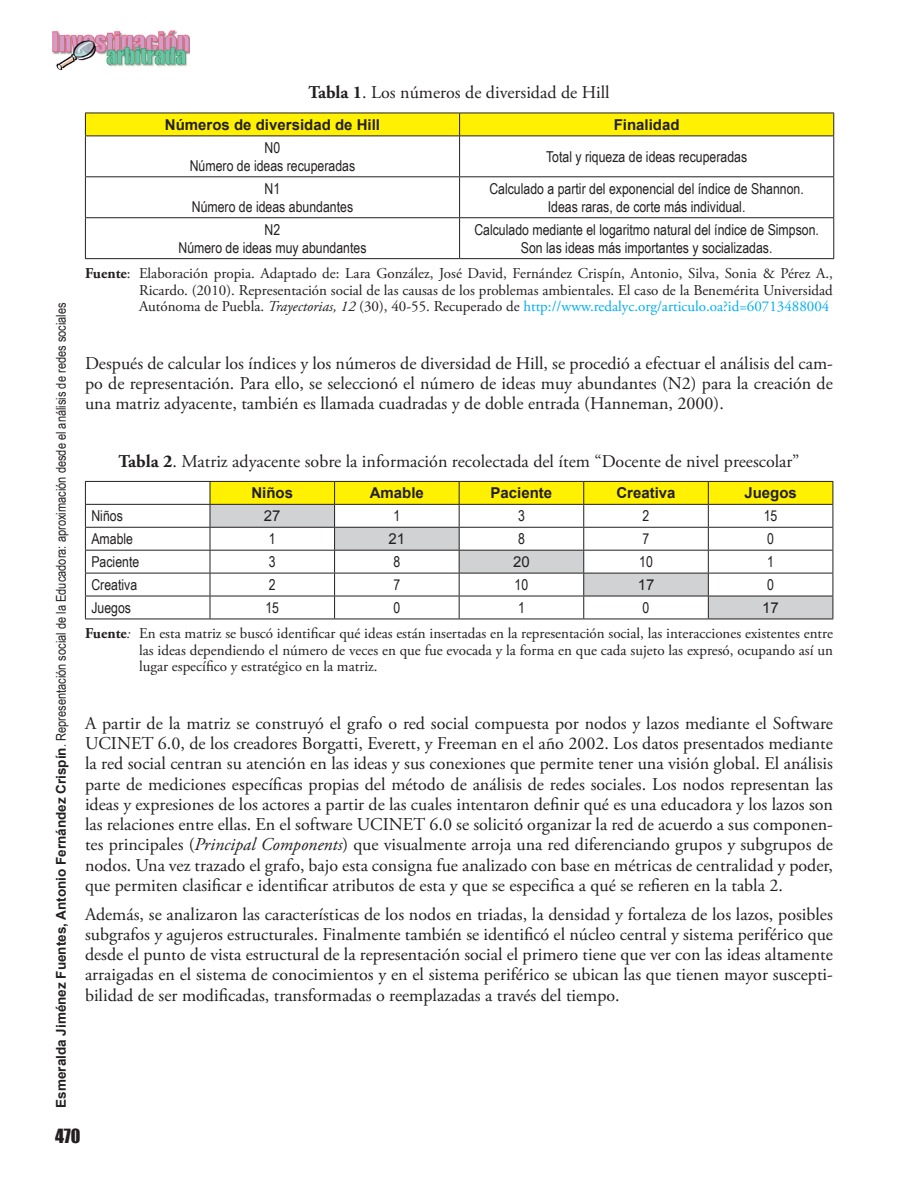
<style>
.page{position:relative;width:918px;height:1188px;background:#fff}
.page>*{position:absolute;margin:0;border:0;box-sizing:border-box;transform-origin:0 0}
.Tablas{font:18px/20.2px "Adobe Garamond Pro";color:#231f20;text-align:justify}
.t1{font:18px "Impact";color:#231f20}
.Fuente_tab{font:15px/16.5px "Adobe Garamond Pro";color:#231f20;text-align:justify}
.t2{font:15px "Arial Narrow";color:#231f20}
.t3{font:700 15px "Arial";color:#231f20}
.t4{font:15px "Arial";color:#231f20}
.t5{font:13.5px "Arial Narrow";color:#231f20}
.s1{font-weight:700}
.s2{font-family:"Arial";font-weight:700}
.s3{font-style:italic}
.s4{color:#00aeef}
</style>
<div class="page">
<img style="left:52px;top:31px;width:138px;height:39px">
<svg style="left:85px;top:113px;width:749px;height:23px;background:#f3e603"></svg>
<hr style="left:85px;top:136px;width:375px;height:1px;background:#231f20">
<hr style="left:85px;top:136px;width:1px;height:40px;background:#231f20">
<hr style="left:460px;top:136px;width:374px;height:1px;background:#231f20">
<hr style="left:459px;top:136px;width:1px;height:40px;background:#231f20">
<hr style="left:833px;top:136px;width:1px;height:40px;background:#231f20">
<hr style="left:85px;top:176px;width:375px;height:1px;background:#231f20">
<hr style="left:85px;top:177px;width:1px;height:40px;background:#231f20">
<hr style="left:460px;top:176px;width:374px;height:1px;background:#231f20">
<hr style="left:459px;top:177px;width:1px;height:40px;background:#231f20">
<hr style="left:833px;top:177px;width:1px;height:40px;background:#231f20">
<hr style="left:85px;top:217px;width:375px;height:1px;background:#231f20">
<hr style="left:85px;top:218px;width:1px;height:40px;background:#231f20">
<hr style="left:460px;top:217px;width:374px;height:1px;background:#231f20">
<hr style="left:459px;top:218px;width:1px;height:40px;background:#231f20">
<hr style="left:833px;top:218px;width:1px;height:40px;background:#231f20">
<hr style="left:85px;top:258px;width:375px;height:1px;background:#231f20">
<hr style="left:460px;top:258px;width:374px;height:1px;background:#231f20">
<hr style="left:85px;top:481px;width:125px;height:1px;background:#231f20">
<hr style="left:85px;top:504px;width:125px;height:1px;background:#231f20">
<hr style="left:85px;top:527px;width:125px;height:1px;background:#231f20">
<hr style="left:85px;top:550px;width:125px;height:1px;background:#231f20">
<hr style="left:85px;top:573px;width:125px;height:1px;background:#231f20">
<hr style="left:85px;top:596px;width:125px;height:1px;background:#231f20">
<hr style="left:85px;top:619px;width:125px;height:1px;background:#231f20">
<hr style="left:210px;top:619px;width:125px;height:1px;background:#231f20">
<hr style="left:335px;top:619px;width:124px;height:1px;background:#231f20">
<hr style="left:459px;top:619px;width:125px;height:1px;background:#231f20">
<hr style="left:584px;top:619px;width:124px;height:1px;background:#231f20">
<hr style="left:708px;top:619px;width:125px;height:1px;background:#231f20">
<svg style="left:85px;top:482px;width:1px;height:137px"></svg>
<svg style="left:210px;top:481px;width:624px;height:138px"></svg>
<p class="Tablas" style="left:308px;top:83px;width:303px"><span class="s1">Tabla 1</span>. Los números de diversidad de Hill</p>
<p class="t3" style="left:165px;top:114px;width:217px">Números de diversidad de Hill</p>
<p class="t3" style="left:614px;top:114px;width:67px">Finalidad</p>
<p class="t2" style="left:265px;top:137px;width:17px">N0</p>
<p class="t2" style="left:190px;top:155px;width:167px">Número de ideas recuperadas</p>
<p class="t2" style="left:546px;top:146px;width:203px">Total y riqueza de ideas recuperadas</p>
<p class="t5" style="left:51px;top:1108px;width:807px;rotate:-90deg"><span class="s2">Esmeralda Jiménez Fuentes, Antonio Fernández Crispín</span>. Representación social de la Educadora: aproximación desde el análisis de redes sociales</p>
<p class="t2" style="left:265px;top:177px;width:17px">N1</p>
<p class="t2" style="left:192px;top:195px;width:163px">Número de ideas abundantes</p>
<p class="t2" style="left:489px;top:177px;width:316px">Calculado a partir del exponencial del índice de Shannon.</p>
<p class="t2" style="left:548px;top:195px;width:199px">Ideas raras, de corte más individual.</p>
<p class="t2" style="left:474px;top:218px;width:346px">Calculado mediante el logaritmo natural del índice de Simpson.</p>
<p class="t2" style="left:521px;top:236px;width:253px">Son las ideas más importantes y socializadas.</p>
<p class="Fuente_tab" style="left:139px;top:266px;width:695px;text-indent:-54px"><span class="s1">Fuente</span>: Elaboración propia. Adaptado de: Lara González, José David, Fernández Crispín, Antonio, Silva, Sonia &amp; Pérez A., Ricardo. (2010). Representación social de las causas de los problemas ambientales. El caso de la Benemérita Universidad Autónoma de Puebla. <span class="s3">Trayectorias, 12</span> (30), 40-55. Recuperado de <span class="s4">http://www.redalyc.org/articulo.oa?id=60713488004</span></p>
<p class="t2" style="left:265px;top:218px;width:17px">N2</p>
<p class="t2" style="left:178px;top:236px;width:190px">Número de ideas muy abundantes</p>
<p class="Tablas" style="left:85px;top:353px;width:749px">Después de calcular los índices y los números de diversidad de Hill, se procedió a efectuar el análisis del cam&shy;po de representación. Para ello, se seleccionó el número de ideas muy abundantes (N2) para la creación de una matriz adyacente, también es llamada cuadradas y de doble entrada (Hanneman, 2000).</p>
<p class="Tablas" style="left:119px;top:451px;width:682px"><span class="s1">Tabla 2</span>. Matriz adyacente sobre la información recolectada del ítem “Docente de nivel preescolar”</p>
<p class="t3" style="left:251px;top:483px;width:43px">Niños</p>
<p class="t3" style="left:370px;top:483px;width:56px">Amable</p>
<p class="t3" style="left:491px;top:483px;width:63px">Paciente</p>
<p class="t3" style="left:616px;top:483px;width:61px">Creativa</p>
<p class="t3" style="left:744px;top:483px;width:54px">Juegos</p>
<p class="t2" style="left:91px;top:505px;width:33px">Niños</p>
<p class="t4" style="left:264px;top:506px;width:18px">27</p>
<p class="t2" style="left:393px;top:505px;width:8px">1</p>
<p class="t2" style="left:518px;top:505px;width:8px">3</p>
<p class="t2" style="left:643px;top:505px;width:8px">2</p>
<p class="t2" style="left:764px;top:505px;width:15px">15</p>
<p class="t2" style="left:91px;top:528px;width:43px">Amable</p>
<p class="t2" style="left:269px;top:528px;width:8px">1</p>
<p class="t4" style="left:389px;top:529px;width:18px">21</p>
<p class="t2" style="left:518px;top:528px;width:8px">8</p>
<p class="t2" style="left:643px;top:528px;width:8px">7</p>
<p class="t2" style="left:767px;top:528px;width:8px">0</p>
<p class="t2" style="left:91px;top:551px;width:49px">Paciente</p>
<p class="t2" style="left:269px;top:551px;width:8px">3</p>
<p class="t2" style="left:393px;top:551px;width:8px">8</p>
<p class="t4" style="left:513px;top:552px;width:18px">20</p>
<p class="t2" style="left:639px;top:551px;width:15px">10</p>
<p class="t2" style="left:767px;top:551px;width:8px">1</p>
<p class="t2" style="left:91px;top:574px;width:47px">Creativa</p>
<p class="t2" style="left:269px;top:574px;width:8px">2</p>
<p class="t2" style="left:393px;top:574px;width:8px">7</p>
<p class="t2" style="left:515px;top:574px;width:15px">10</p>
<p class="t4" style="left:638px;top:574px;width:18px">17</p>
<p class="t2" style="left:767px;top:574px;width:8px">0</p>
<p class="t2" style="left:91px;top:597px;width:41px">Juegos</p>
<p class="t2" style="left:265px;top:597px;width:15px">15</p>
<p class="t2" style="left:393px;top:597px;width:8px">0</p>
<p class="t2" style="left:518px;top:597px;width:8px">1</p>
<p class="t2" style="left:643px;top:597px;width:8px">0</p>
<p class="t4" style="left:762px;top:597px;width:18px">17</p>
<p class="Fuente_tab" style="left:139px;top:626px;width:696px;text-indent:-54px"><span class="s1">Fuente</span><span class="s3">:</span> En esta matriz se buscó identificar qué ideas están insertadas en la representación social, las interacciones existentes entre las ideas dependiendo el número de veces en que fue evocada y la forma en que cada sujeto las expresó, ocupando así un lugar específico y estratégico en la matriz.</p>
<p class="Tablas" style="left:85px;top:714px;width:750px">A partir de la matriz se construyó el grafo o red social compuesta por nodos y lazos mediante el Software UCINET 6.0, de los creadores Borgatti, Everett, y Freeman en el año 2002. Los datos presentados mediante la red social centran su atención en las ideas y sus conexiones que permite tener una visión global. El análisis parte de mediciones específicas propias del método de análisis de redes sociales. Los nodos representan las ideas y expresiones de los actores a partir de las cuales intentaron definir qué es una educadora y los lazos son las relaciones entre ellas. En el software UCINET 6.0 se solicitó organizar la red de acuerdo a sus componen&shy;tes principales (<span class="s3">Principal Components</span>) que visualmente arroja una red diferenciando grupos y subgrupos de nodos. Una vez trazado el grafo, bajo esta consigna fue analizado con base en métricas de centralidad y poder, que permiten clasificar e identificar atributos de esta y que se especifica a qué se refieren en la tabla 2.</p>
<p class="Tablas" style="left:85px;top:904px;width:749px">Además, se analizaron las características de los nodos en triadas, la densidad y fortaleza de los lazos, posibles subgrafos y agujeros estructurales. Finalmente también se identificó el núcleo central y sistema periférico que desde el punto de vista estructural de la representación social el primero tiene que ver con las ideas altamente arraigadas en el sistema de conocimientos y en el sistema periférico se ubican las que tienen mayor suscepti&shy;bilidad de ser modificadas, transformadas o reemplazadas a través del tiempo.</p>
<p class="t1" style="left:55px;top:1122px;width:27px">470</p>
</div>
